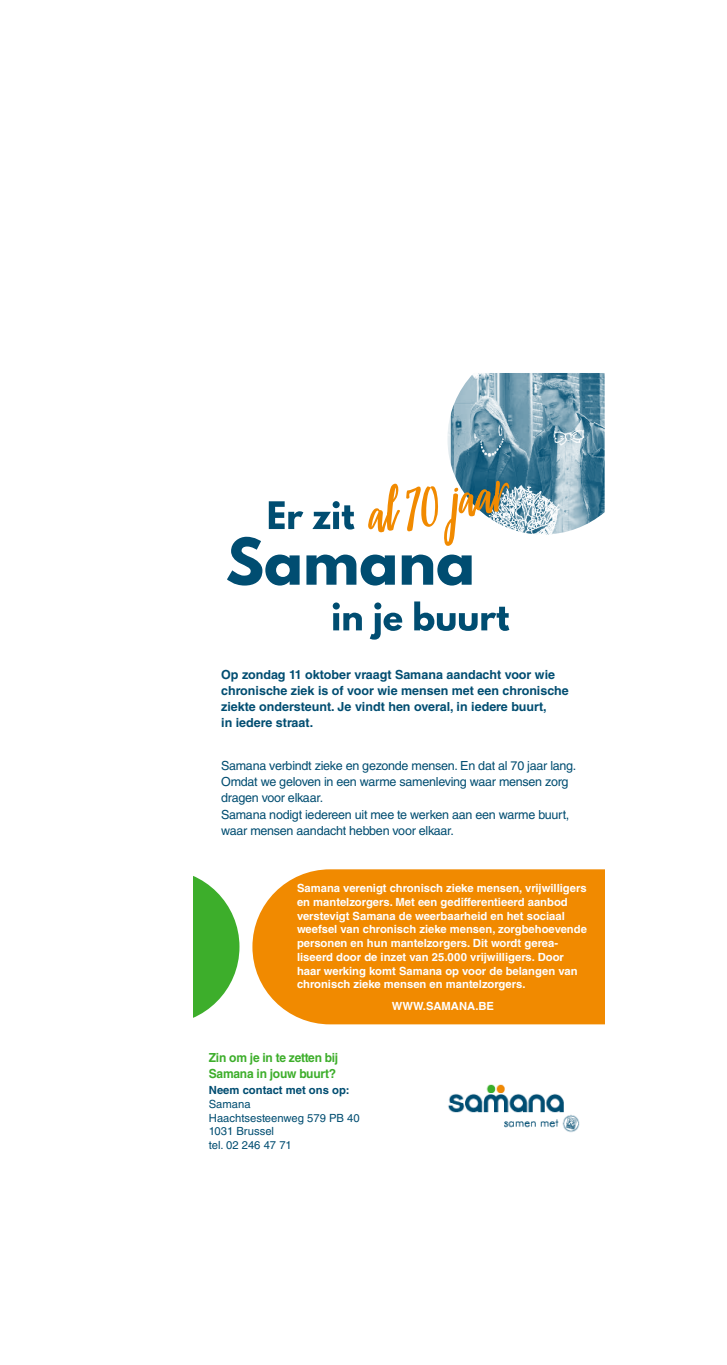
<style>
.page{position:relative;width:727px;height:1365px;background:#fff}
.page>*{position:absolute;margin:0;border:0;box-sizing:border-box;transform-origin:0 0}
.t1{font:12.5px/16.2px "Helvetica LT Std";letter-spacing:-.02em;color:#004d71}
.t2{font:700 12.5px/16.2px "Helvetica LT Std";color:#004d71}
.t3{font:700 12.5px/16.2px "Helvetica LT Std";letter-spacing:-.02em;color:#3dae2b;scale:.96 1}
.t4{font:700 11.25px/13.8px "Helvetica LT Std";color:#fff}
.t5{font:11.25px/13.5px "Helvetica LT Std";color:#004d71}
.t6{font:700 11.25px "Helvetica LT Std";color:#004d71}
</style>
<div class="page">
<img style="left:448px;top:1084px;width:132px;height:49px">
<img style="left:447px;top:373px;width:157px;height:161px">
<div style="left:252px;top:869px;width:352px;height:155px;background:#f18a00"></div>
<svg style="left:193px;top:876px;width:46px;height:142px"></svg>
<svg style="left:332px;top:601px;width:177px;height:38px"></svg>
<svg style="left:227px;top:463px;width:282px;height:122px"></svg>
<p class="t2" style="left:221px;top:665px;width:349px">Op zondag 11 oktober vraagt Samana aandacht voor wie chronische ziek is of voor wie mensen met een chronische ziekte ondersteunt. Je vindt hen overal, in iedere buurt,<br>in iedere straat.</p>
<p class="t1" style="left:221px;top:757px;width:356px">Samana verbindt zieke en gezonde mensen. En dat al 70 jaar lang.<br>Omdat we geloven in een warme samenleving waar mensen zorg dragen voor elkaar.<br>Samana nodigt iedereen uit mee te werken aan een warme buurt, waar mensen aandacht hebben voor elkaar.</p>
<p class="t4" style="left:297px;top:881px;width:291px">Samana verenigt chronisch zieke mensen, vrijwilligers en mantelzorgers. Met een gedifferentieerd aanbod verstevigt Samana de weerbaarheid en het sociaal weefsel van chronisch zieke mensen, zorgbehoevende personen en hun mantelzorgers. Dit wordt gerea&shy;liseerd door de inzet van 25.000 vrijwilligers. Door haar werking komt Samana op voor de belangen van chronisch zieke mensen en mantelzorgers.</p>
<p class="t4" style="left:392px;top:998px;width:104px">WWW.SAMANA.BE</p>
<p class="t3" style="left:209px;top:1049px;width:136px">Zin om je in te zetten bij<br>Samana in jouw buurt?</p>
<p class="t6" style="left:209px;top:1083px;width:142px">Neem contact met ons op:</p>
<p class="t5" style="left:209px;top:1097px;width:152px">Samana<br>Haachtsesteenweg 579 PB 40<br>1031 Brussel<br>tel. 02 246 47 71</p>
</div>
